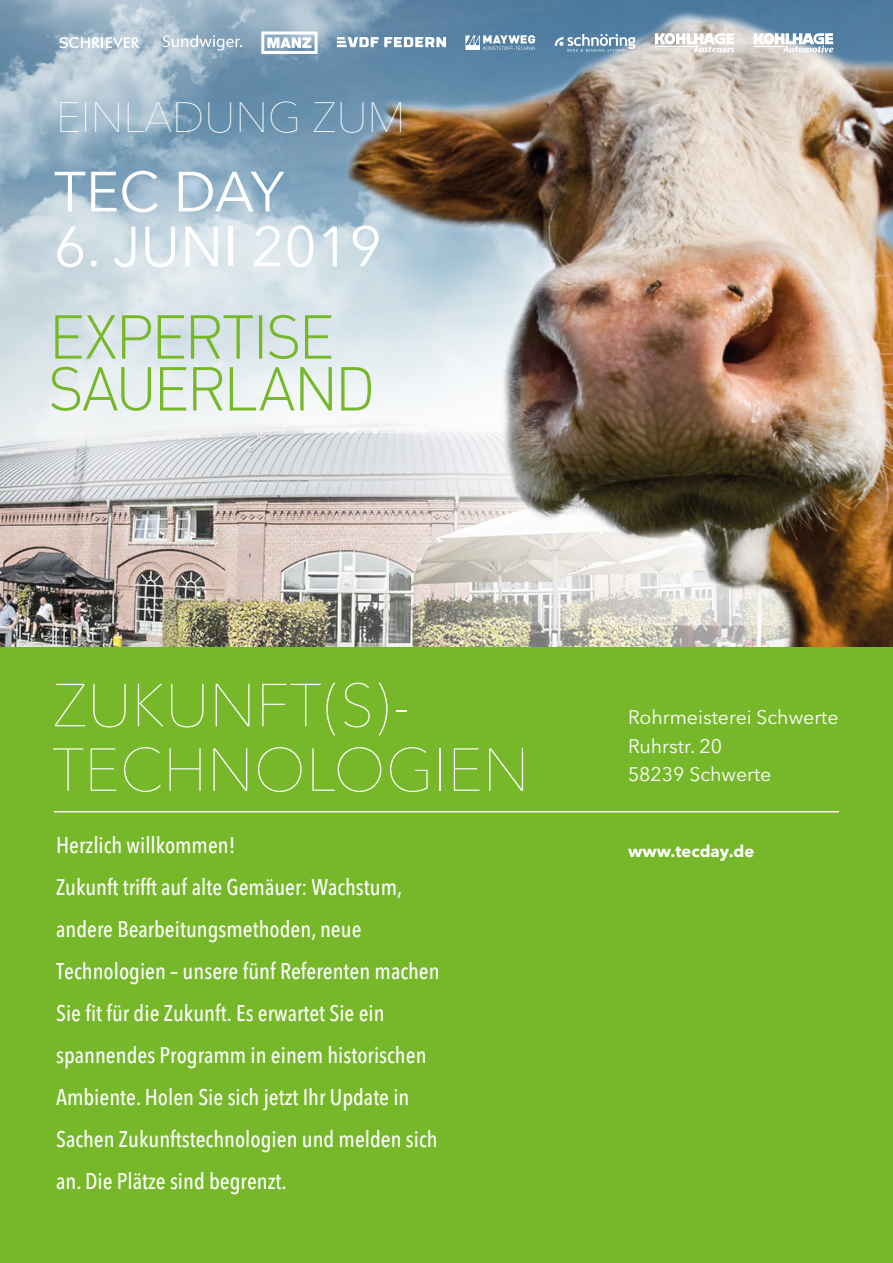
<style>
.page{position:relative;width:893px;height:1263px;background:#fff}
.page>*{position:absolute;margin:0;border:0;box-sizing:border-box;transform-origin:0 0}
.t1{font:200 60px "Avenir Next LT Pro";color:#fff}
.t2{font:56.1px "Avenir Next LT Pro";color:#fff}
.t3{font:200 42px "Avenir Next LT Pro";color:#fff}
.t4{font:500 condensed 22.5px/42px "Avenir Next LT Pro";color:#fff}
.t5{font:19.5px "Avenir Next LT Pro";color:#fff}
.t6{font:700 16.5px "Avenir Next LT Pro";color:#fff}
</style>
<div class="page">
<div style="left:0;top:646px;width:893px;height:617px;background:#76b82a"></div>
<img style="left:0;top:0;width:893px;height:646px">
<svg style="left:655px;top:33px;width:79px;height:19px"></svg>
<hr style="left:655px;top:46px;width:40px;height:1px;background:#fff">
<svg style="left:754px;top:33px;width:79px;height:19px"></svg>
<svg style="left:555px;top:34px;width:80px;height:18px"></svg>
<svg style="left:261px;top:31px;width:57px;height:23px"></svg>
<svg style="left:163px;top:35px;width:79px;height:16px"></svg>
<svg style="left:60px;top:37px;width:79px;height:11px"></svg>
<svg style="left:337px;top:37px;width:109px;height:10px"></svg>
<svg style="left:51px;top:315px;width:320px;height:96px;background:#cee1ca"></svg>
<hr style="left:54px;top:811px;width:785px;height:1px;background:#fff">
<svg style="left:465px;top:35px;width:70px;height:15px"></svg>
<p class="t3" style="left:56px;top:92px;width:351px">EINLADUNG ZUM</p>
<p class="t2" style="left:54px;top:158px;width:232px">TEC DAY</p>
<p class="t2" style="left:54px;top:213px;width:329px">6. JUNI 2019</p>
<p class="t1" style="left:52px;top:670px;width:360px">ZUKUNFT(S)-</p>
<p class="t1" style="left:52px;top:734px;width:479px">TECHNOLOGIEN</p>
<p class="t4" style="left:56px;top:824px;width:385px">Herzlich willkommen!<br>Zukunft trifft auf alte Gemäuer: Wachstum, andere Bearbeitungsmethoden, neue Technologien – unsere fünf Referenten machen Sie fit für die Zukunft. Es erwartet Sie ein spannendes Programm in einem historischen Ambiente. Holen Sie sich jetzt Ihr Update in Sachen Zukunftstechnologien und melden sich an. Die Plätze sind begrenzt.</p>
<p class="t5" style="left:628px;top:706px;width:212px">Rohrmeisterei Schwerte</p>
<p class="t5" style="left:628px;top:734px;width:96px">Ruhrstr. 20</p>
<p class="t5" style="left:628px;top:763px;width:145px">58239 Schwerte</p>
<p class="t6" style="left:628px;top:841px;width:128px">www.tecday.de</p>
</div>
